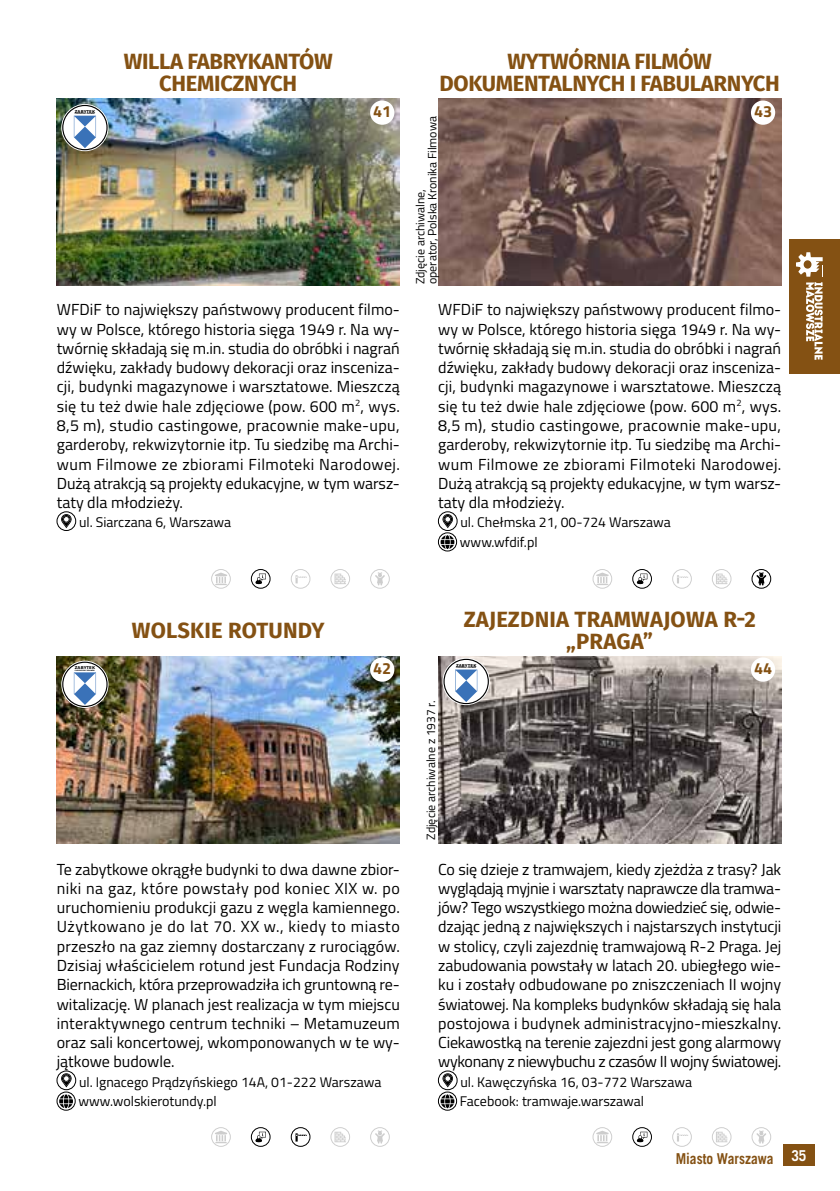
<style>
.page{position:relative;width:840px;height:1191px;background:#fff}
.page>*{position:absolute;margin:0;border:0;box-sizing:border-box;transform-origin:0 0}
.t1{font:700 22px/22px "Fira Sans";letter-spacing:-.015em;color:#845113;text-align:center}
.t2{font:700 22px/22px "Fira Sans";letter-spacing:.01em;color:#845113;text-align:center}
.t3{font:700 16.2px "Titillium";color:#845113}
.t4{font:16px/19.2px "Titillium";letter-spacing:-.005em;color:#000;text-align:justify}
.t5{font:700 15px "Trade Gothic LT Com";color:#845113;scale:.9 1}
.t6{font:14px/19.2px "Titillium";color:#000}
.t7{font:12px/12px "Titillium";color:#000}
.t8{font:700 4px "Verdana";color:#000}
</style>
<div class="page">
<div style="left:788px;top:239px;width:51px;height:134px;background:#845113"></div>
<div style="left:782px;top:1144px;width:32px;height:22px;background:#845113"></div>
<svg style="left:796px;top:252px;width:26px;height:108px"></svg>
<img style="left:57px;top:98px;width:342px;height:187px">
<div style="left:57px;top:511px;width:19px;height:20px;border:1px solid #000;border-radius:50%"></div>
<svg style="left:61px;top:514px;width:11px;height:14px"></svg>
<div style="left:211px;top:569px;width:19px;height:19px;border:1px solid #000;border-radius:50%"></div>
<svg style="left:215px;top:572px;width:12px;height:13px"></svg>
<div style="left:251px;top:569px;width:19px;height:19px;border:1px solid #000;border-radius:50%"></div>
<svg style="left:255px;top:573px;width:11px;height:11px"></svg>
<div style="left:291px;top:569px;width:19px;height:19px;border:1px solid #000;border-radius:50%"></div>
<svg style="left:295px;top:575px;width:11px;height:8px"></svg>
<div style="left:330px;top:569px;width:19px;height:19px;border:1px solid #000;border-radius:50%"></div>
<svg style="left:334px;top:573px;width:12px;height:11px"></svg>
<div style="left:370px;top:569px;width:19px;height:19px;border:1px solid #000;border-radius:50%"></div>
<svg style="left:375px;top:572px;width:9px;height:13px"></svg>
<img style="left:57px;top:656px;width:342px;height:187px">
<div style="left:57px;top:1070px;width:19px;height:20px;border:1px solid #000;border-radius:50%"></div>
<svg style="left:61px;top:1073px;width:11px;height:14px"></svg>
<svg style="left:59px;top:1094px;width:14px;height:14px"></svg>
<div style="left:57px;top:1091px;width:18px;height:19px;border:1px solid #000;border-radius:50%"></div>
<div style="left:211px;top:1127px;width:19px;height:19px;border:1px solid #000;border-radius:50%"></div>
<svg style="left:215px;top:1130px;width:12px;height:13px"></svg>
<div style="left:251px;top:1127px;width:19px;height:19px;border:1px solid #000;border-radius:50%"></div>
<svg style="left:255px;top:1131px;width:11px;height:11px"></svg>
<div style="left:291px;top:1127px;width:19px;height:19px;border:1px solid #000;border-radius:50%"></div>
<svg style="left:295px;top:1133px;width:11px;height:8px"></svg>
<div style="left:330px;top:1127px;width:19px;height:19px;border:1px solid #000;border-radius:50%"></div>
<svg style="left:334px;top:1131px;width:12px;height:11px"></svg>
<div style="left:370px;top:1127px;width:19px;height:19px;border:1px solid #000;border-radius:50%"></div>
<svg style="left:375px;top:1130px;width:9px;height:13px"></svg>
<img style="left:438px;top:98px;width:342px;height:187px">
<div style="left:438px;top:511px;width:19px;height:20px;border:1px solid #000;border-radius:50%"></div>
<svg style="left:442px;top:514px;width:11px;height:14px"></svg>
<svg style="left:440px;top:535px;width:14px;height:14px"></svg>
<div style="left:438px;top:532px;width:18px;height:19px;border:1px solid #000;border-radius:50%"></div>
<div style="left:592px;top:569px;width:19px;height:19px;border:1px solid #000;border-radius:50%"></div>
<svg style="left:596px;top:572px;width:12px;height:13px"></svg>
<div style="left:632px;top:569px;width:19px;height:19px;border:1px solid #000;border-radius:50%"></div>
<svg style="left:636px;top:573px;width:11px;height:11px"></svg>
<div style="left:672px;top:569px;width:19px;height:19px;border:1px solid #000;border-radius:50%"></div>
<svg style="left:677px;top:575px;width:10px;height:8px"></svg>
<div style="left:711px;top:569px;width:19px;height:19px;border:1px solid #000;border-radius:50%"></div>
<svg style="left:716px;top:573px;width:11px;height:11px"></svg>
<div style="left:751px;top:569px;width:19px;height:19px;border:1px solid #000;border-radius:50%"></div>
<svg style="left:756px;top:572px;width:9px;height:13px"></svg>
<img style="left:438px;top:656px;width:342px;height:187px">
<div style="left:438px;top:1070px;width:19px;height:20px;border:1px solid #000;border-radius:50%"></div>
<svg style="left:442px;top:1073px;width:11px;height:14px"></svg>
<svg style="left:440px;top:1094px;width:14px;height:14px"></svg>
<div style="left:438px;top:1091px;width:18px;height:19px;border:1px solid #000;border-radius:50%"></div>
<div style="left:592px;top:1127px;width:19px;height:19px;border:1px solid #000;border-radius:50%"></div>
<svg style="left:596px;top:1130px;width:12px;height:13px"></svg>
<div style="left:632px;top:1127px;width:19px;height:19px;border:1px solid #000;border-radius:50%"></div>
<svg style="left:636px;top:1131px;width:11px;height:11px"></svg>
<div style="left:672px;top:1127px;width:19px;height:19px;border:1px solid #000;border-radius:50%"></div>
<svg style="left:677px;top:1133px;width:10px;height:8px"></svg>
<div style="left:711px;top:1127px;width:19px;height:19px;border:1px solid #000;border-radius:50%"></div>
<svg style="left:716px;top:1131px;width:11px;height:11px"></svg>
<div style="left:751px;top:1127px;width:19px;height:19px;border:1px solid #000;border-radius:50%"></div>
<svg style="left:756px;top:1130px;width:9px;height:13px"></svg>
<svg style="left:442px;top:658px;width:47px;height:47px"></svg>
<div style="left:443px;top:659px;width:45px;height:45px;border:1px solid #000;border-radius:50%"></div>
<svg style="left:455px;top:669px;width:22px;height:33px"></svg>
<svg style="left:61px;top:104px;width:47px;height:47px"></svg>
<div style="left:62px;top:105px;width:46px;height:45px;border:1px solid #000;border-radius:50%"></div>
<svg style="left:74px;top:116px;width:22px;height:32px"></svg>
<svg style="left:61px;top:660px;width:47px;height:48px"></svg>
<div style="left:62px;top:661px;width:46px;height:46px;border:1px solid #000;border-radius:50%"></div>
<svg style="left:74px;top:672px;width:22px;height:33px"></svg>
<div style="left:370px;top:100px;width:24px;height:25px;background:#fff;border-radius:50%"></div>
<div style="left:370px;top:657px;width:24px;height:24px;background:#fff;border-radius:50%"></div>
<div style="left:750px;top:100px;width:24px;height:25px;background:#fff;border-radius:50%"></div>
<div style="left:750px;top:657px;width:24px;height:24px;background:#fff;border-radius:50%"></div>
<h1 class="t1" style="left:124px;top:49px;width:210px">WILLA FABRYKANTÓW<br>CHEMICZNYCH</h1>
<h1 class="t1" style="left:439px;top:49px;width:342px">WYTWÓRNIA FILMÓW<br>DOKUMENTALNYCH I FABULARNYCH</h1>
<p class="t8" style="left:75px;top:108px;width:22px">ZABYTEK</p>
<p class="t3" style="left:373px;top:99px;width:20px">41</p>
<p class="t7" style="left:413px;top:284px;width:170px;rotate:-90deg">Zdjęcie archiwalne,<br>operator, Polska Kronika Filmowa</p>
<p class="t3" style="left:753px;top:99px;width:20px">43</p>
<p class="t4" style="left:57px;top:299px;width:344px">WFDiF to największy państwowy producent filmo&shy;wy w Polsce, którego historia sięga 1949 r. Na wy&shy;twórnię składają się m.in. studia do obróbki i nagrań dźwięku, zakłady budowy dekoracji oraz insceniza&shy;cji, budynki magazynowe i warsztatowe. Mieszczą się tu też dwie hale zdjęciowe (pow. 600 m<sup>2</sup>, wys.<br>8,5 m), studio castingowe, pracownie make- upu, garderoby, rekwizytornie itp. Tu siedzibę ma Archi&shy;wum Filmowe ze zbiorami Filmoteki Narodowej.<br>Dużą atrakcją są projekty edukacyjne, w tym warsz&shy;taty dla młodzieży.</p>
<p class="t6" style="left:79px;top:512px;width:153px">ul. Siarczana 6, Warszawa</p>
<p class="t4" style="left:438px;top:299px;width:344px">WFDiF to największy państwowy producent filmo&shy;wy w Polsce, którego historia sięga 1949 r. Na wy&shy;twórnię składają się m.in. studia do obróbki i nagrań dźwięku, zakłady budowy dekoracji oraz insceniza&shy;cji, budynki magazynowe i warsztatowe. Mieszczą się tu też dwie hale zdjęciowe (pow. 600 m<sup>2</sup>, wys.<br>8,5 m), studio castingowe, pracownie make- upu, garderoby, rekwizytornie itp. Tu siedzibę ma Archi&shy;wum Filmowe ze zbiorami Filmoteki Narodowej.<br>Dużą atrakcją są projekty edukacyjne, w tym warsz&shy;taty dla młodzieży.</p>
<p class="t6" style="left:459px;top:512px;width:212px">ul. Chełmska 21, 00-724 Warszawa www.wfdif.pl</p>
<h1 class="t2" style="left:132px;top:618px;width:194px">WOLSKIE ROTUNDY</h1>
<h1 class="t2" style="left:463px;top:607px;width:293px">ZAJEZDNIA TRAMWAJOWA R-2 „PRAGA”</h1>
<p class="t8" style="left:75px;top:665px;width:22px">ZABYTEK</p>
<p class="t3" style="left:373px;top:656px;width:20px">42</p>
<p class="t8" style="left:456px;top:662px;width:22px">ZABYTEK</p>
<p class="t3" style="left:753px;top:656px;width:20px">44</p>
<p class="t7" style="left:424px;top:839px;width:140px;rotate:-90deg">Zdjęcie archiwalne z 1937 r.</p>
<p class="t4" style="left:57px;top:858px;width:344px">Te zabytkowe okrągłe budynki to dwa dawne zbior&shy;niki na gaz, które powstały pod koniec XIX w. po uruchomieniu produkcji gazu z węgla kamiennego.<br>Użytkowano je do lat 70. XX w., kiedy to miasto przeszło na gaz ziemny dostarczany z rurociągów.<br>Dzisiaj właścicielem rotund jest Fundacja Rodziny Biernackich, która przeprowadziła ich gruntowną re&shy;witalizację. W planach jest realizacja w tym miejscu interaktywnego centrum techniki – Metamuzeum oraz sali koncertowej, wkomponowanych w te wy&shy;jątkowe budowle.</p>
<p class="t6" style="left:78px;top:1071px;width:304px">ul. Ignacego Prądzyńskiego 14A, 01-222 Warszawa www.wolskierotundy.pl</p>
<p class="t4" style="left:438px;top:858px;width:344px">Co się dzieje z tramwajem, kiedy zjeżdża z trasy? Jak wyglądają myjnie i warsztaty naprawcze dla tramwa&shy;jów? Tego wszystkiego można dowiedzieć się , odwie&shy;dzając jedną z największych i najstarszych instytucji w stolicy, czyli zajezdnię tramwajową R-2 Praga. Jej zabudowania powstały w latach 20. ubiegłego wie&shy;ku i zostały odbudowane po zniszczeniach II wojny światowej. Na kompleks budynków skład ają się hala postojowa i budynek administracyjno-mieszkalny.<br>Ciekawostką na terenie zajezdni jest gong alarmowy wykonany z niewybuchu z czasów II wojny światowej.</p>
<p class="t6" style="left:459px;top:1071px;width:233px">ul. Kawęczyńska 16, 03-772 Warszawa<br>Facebook: tramwaje.warszawal</p>
<p class="t5" style="left:675px;top:1149px;width:147px">Miasto Warszawa <sup>35</sup></p>
</div>
